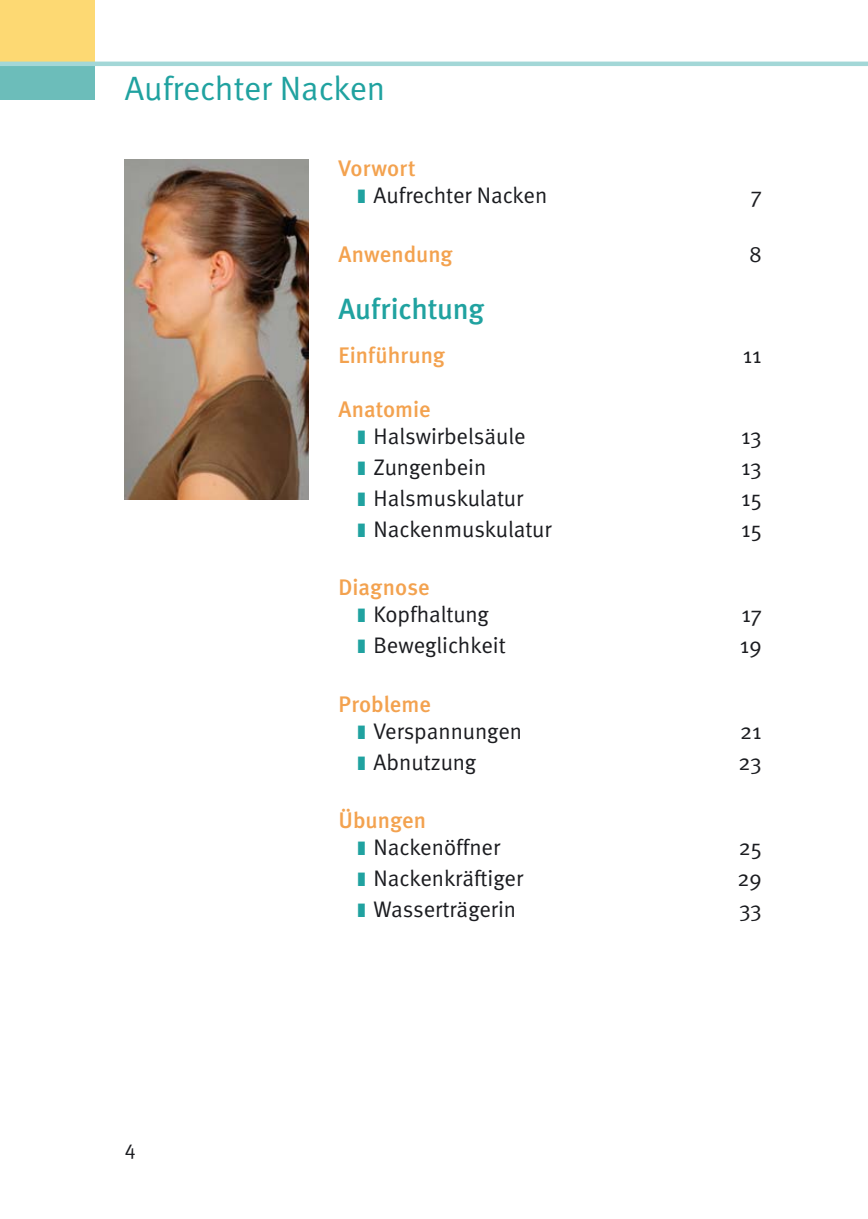
<style>
.page{position:relative;width:868px;height:1219px;background:#fff}
.page>*{position:absolute;margin:0;border:0;box-sizing:border-box;transform-origin:0 0}
.t1{font:33.75px "Meta Normal";color:#20a2a0}
.t2{font:500 29.25px "Meta";letter-spacing:-.005em;color:#20a2a0}
.t3{font:22.5px "Meta Normal";color:#1b1c20}
.t4{font:500 22.5px "Meta";color:#f3a24f}
.t5{font:20.25px "Meta Normal";color:#1b1c20}
.s1{font-family:"European Pi Three";color:#20a2a0}
</style>
<div class="page">
<div style="left:0;top:64px;width:94px;height:35px;background:#6cbdba"></div>
<div style="left:0;top:0;width:94px;height:64px;background:#fdd973"></div>
<hr style="left:0;top:62px;width:867px;height:4px;background:#a3d7d7">
<img style="left:125px;top:159px;width:183px;height:340px">
<h1 class="t1" style="left:125px;top:75px;width:262px">Aufrechter Nacken</h1>
<p class="t5" style="left:125px;top:1140px;width:12px">4</p>
<p class="t4" style="left:338px;top:161px;width:78px">Vorwort</p>
<p class="t3" style="left:357px;top:187px;width:191px"><span class="s1">-</span> Aufrechter Nacken</p>
<p class="t3" style="left:750px;top:187px;width:13px">7</p>
<p class="t4" style="left:338px;top:246px;width:116px">Anwendung</p>
<p class="t3" style="left:749px;top:245px;width:14px">8</p>
<h2 class="t2" style="left:338px;top:298px;width:147px">Aufrichtung</h2>
<p class="t4" style="left:338px;top:347px;width:108px">Einführung</p>
<p class="t3" style="left:742px;top:346px;width:21px">11</p>
<p class="t4" style="left:338px;top:401px;width:94px">Anatomie</p>
<p class="t3" style="left:357px;top:427px;width:169px"><span class="s1">-</span> Halswirbelsäule</p>
<p class="t3" style="left:741px;top:427px;width:22px">13</p>
<p class="t3" style="left:357px;top:458px;width:130px"><span class="s1">-</span> Zungenbein</p>
<p class="t3" style="left:741px;top:458px;width:22px">13</p>
<p class="t3" style="left:357px;top:490px;width:167px"><span class="s1">-</span> Halsmuskulatur</p>
<p class="t3" style="left:741px;top:490px;width:22px">15</p>
<p class="t3" style="left:357px;top:521px;width:195px"><span class="s1">-</span> Nackenmuskulatur</p>
<p class="t3" style="left:741px;top:521px;width:22px">15</p>
<p class="t4" style="left:338px;top:579px;width:93px">Diagnose</p>
<p class="t3" style="left:357px;top:606px;width:133px"><span class="s1">-</span> Kopfhaltung</p>
<p class="t3" style="left:741px;top:606px;width:22px">17</p>
<p class="t3" style="left:357px;top:637px;width:149px"><span class="s1">-</span> Beweglichkeit</p>
<p class="t3" style="left:739px;top:637px;width:23px">19</p>
<p class="t4" style="left:338px;top:696px;width:94px">Probleme</p>
<p class="t3" style="left:357px;top:722px;width:166px"><span class="s1">-</span> Verspannungen</p>
<p class="t3" style="left:740px;top:722px;width:23px">21</p>
<p class="t3" style="left:357px;top:753px;width:120px"><span class="s1">-</span> Abnutzung</p>
<p class="t3" style="left:738px;top:753px;width:25px">23</p>
<p class="t4" style="left:338px;top:812px;width:89px">Übungen</p>
<p class="t3" style="left:357px;top:838px;width:144px"><span class="s1">-</span> Nackenöffner</p>
<p class="t3" style="left:738px;top:838px;width:25px">25</p>
<p class="t3" style="left:357px;top:869px;width:167px"><span class="s1">-</span> Nackenkräftiger</p>
<p class="t3" style="left:737px;top:869px;width:26px">29</p>
<p class="t3" style="left:357px;top:901px;width:160px"><span class="s1">-</span> Wasserträgerin</p>
<p class="t3" style="left:739px;top:901px;width:24px">33</p>
</div>
